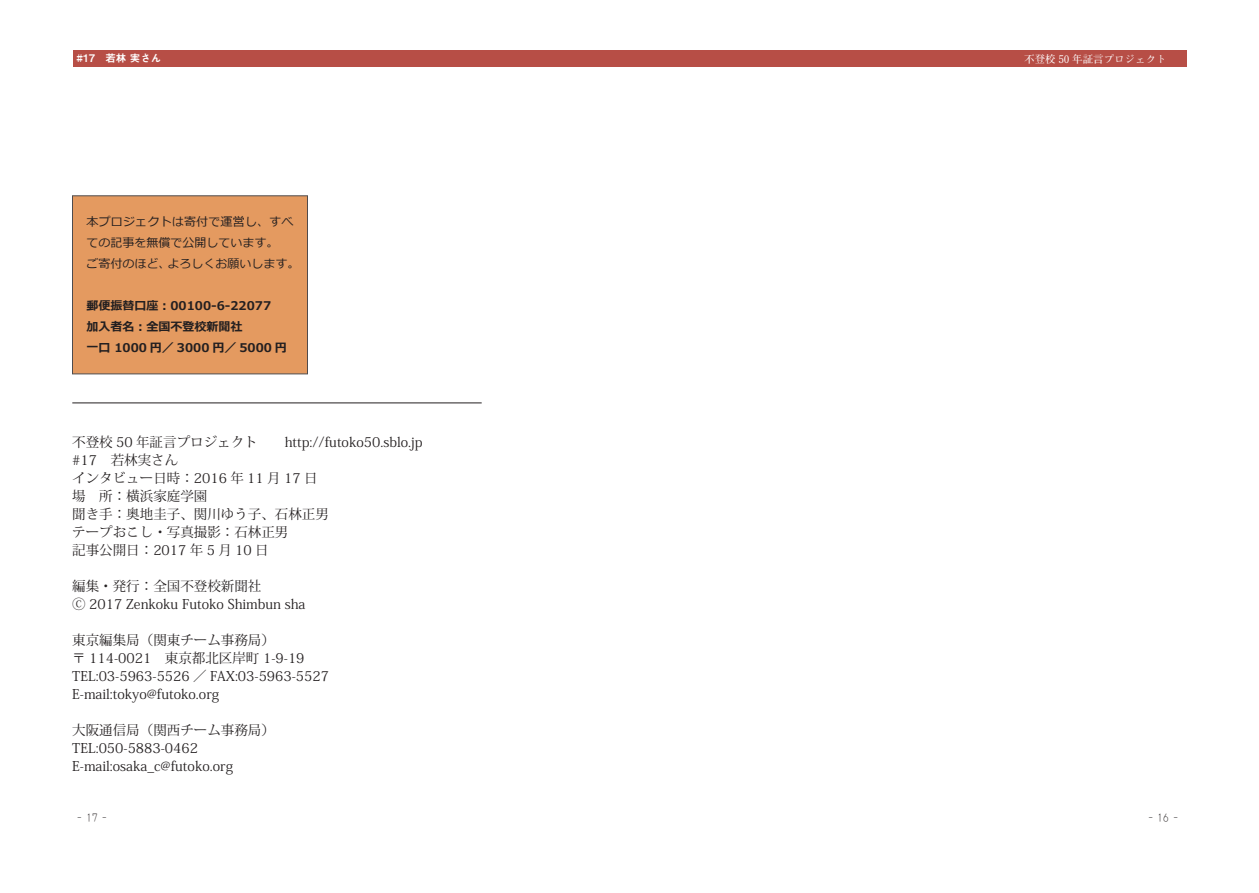
<style>
.page{position:relative;width:1259px;height:893px;background:#fff}
.page>*{position:absolute;margin:0;border:0;box-sizing:border-box;transform-origin:0 0}
.t1{font:13.5px/18px "Koz Min Pro";color:#231f20}
.t2{font:700 12px/21px "Meiryo";color:#231f20}
.t3{font:12px "Meiryo";color:#231f20}
.t4{font:12px "HGP Kyokashotai";color:#231f20}
.t5{font:700 10.5px "Futo Min A101 Pro";color:#fff}
.t6{font:10.5px "Midashi Go Pro MB31";color:#fff}
</style>
<div class="page">
<div style="left:72px;top:50px;width:1114px;height:17px;background:#b74e46"></div>
<div style="left:72px;top:196px;width:236px;height:178px;background:#e49a60;border:1px solid #231f20"></div>
<hr style="left:72px;top:403px;width:410px;height:1px;background:#231f20">
<p class="t6" style="left:77px;top:50px;width:86px">#17　若林実さん</p>
<p class="t3" style="left:86px;top:214px;width:208px">本プロジェクトは寄付で運営し、すべ</p>
<p class="t3" style="left:86px;top:235px;width:193px">ての記事を無償で公開しています。</p>
<p class="t3" style="left:167px;top:256px;width:133px">よろしくお願いします。</p>
<p class="t3" style="left:86px;top:256px;width:85px">ご寄付のほど、</p>
<p class="t2" style="left:86px;top:296px;width:202px">郵便振替口座：00100-6-22077<br>加入者名：全国不登校新聞社<br>一口 1000 円／ 3000 円／ 5000 円</p>
<p class="t1" style="left:72px;top:433px;width:352px">不登校 50 年証言プロジェクト　　http://futoko50.sblo j p. #17　若林実さん<br>インタビュー日時：2016 年 11 月 17 日<br>場　所：横浜家庭学園<br>聞き手：奥地圭子、関川ゆう子、石林正男<br>テープおこし・写真撮影：石林正男<br>記事公開日：2017 年 5 月 10 日</p>
<p class="t1" style="left:72px;top:577px;width:235px">編集・発行：全国不登校新聞社<br>Ⓒ 2017 Zenkoku Futoko Shimbun sha</p>
<p class="t1" style="left:72px;top:631px;width:258px">東京編集局（関東チーム事務局(<br>〒 114-0021　東京都北区岸町 1-9-19<br>TEL:03-5963-5526 ／ FAX:03-5963-5527 -E mail:tokyo@futoko.org</p>
<p class="t1" style="left:72px;top:721px;width:204px">大阪通信局（関西チーム事務局(<br>TEL:050-5883-0462<br>-E mail:osaka @c_ futoko.org</p>
<p class="t4" style="left:76px;top:812px;width:33px">- 17 -</p>
<p class="t5" style="left:1024px;top:50px;width:144px">不登校 50 年証言プロジェクト</p>
<p class="t4" style="left:1147px;top:812px;width:33px">- 16 -</p>
</div>
